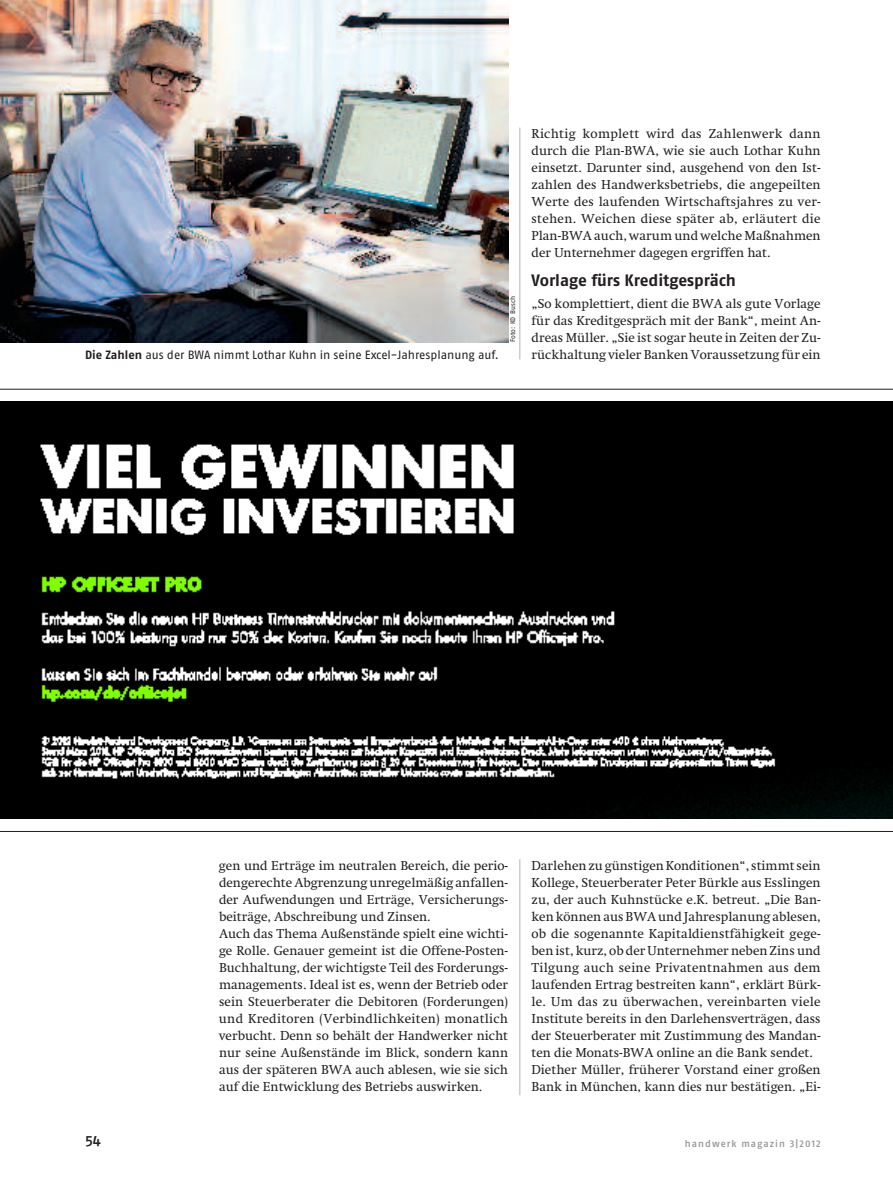
<style>
.page{position:relative;width:893px;height:1191px;background:#fff}
.page>*{position:absolute;margin:0;border:0;box-sizing:border-box;transform-origin:0 0}
.t1{font:16.5px "Fago No Bold Lf";letter-spacing:-.005em;color:#231f20}
.t2{font:15px "Fago No Med Lf";color:#231f20}
.t3{font:13.2px/17px "Swift LT Pro";color:#231f20}
.t4{font:12px "Fago No Regular LF";letter-spacing:-.005em;color:#231f20}
.t5{font:9.75px "Fago No Med Lf";letter-spacing:.11em;color:#939598}
.t6{font:6.75px "Fago No Regular LF";letter-spacing:.025em;color:#231f20}
.s1{font-family:"Fago No Bold Lf"}
</style>
<div class="page">
<img style="left:0;top:0;width:508px;height:342px">
<hr style="left:0;top:389px;width:893px;height:1px;background:#231f20">
<hr style="left:0;top:831px;width:893px;height:1px;background:#231f20">
<hr style="left:519px;top:859px;width:1px;height:236px;background:#b2b3b7">
<hr style="left:519px;top:128px;width:1px;height:231px;background:#b2b3b7">
<img style="left:0;top:401px;width:893px;height:417px">
<p class="t4" style="left:85px;top:351px;width:415px"><span class="s1">Die Zahlen</span> aus der BWA nimmt Lothar Kuhn in seine Excel-Jahresplanung auf.</p>
<p class="t6" style="left:510px;top:342px;width:48px;rotate:-90deg">Foto: KD Busch</p>
<p class="t3" style="left:531px;top:127px;width:291px;text-align:justify">Richtig komplett wird das Zahlenwerk dann durch die Plan-BWA, wie sie auch Lothar Kuhn einsetzt. Darunter sind, ausgehend von den Ist&shy;zahlen des Handwerksbetriebs, die angepeilten Werte des laufenden Wirtschaftsjahres zu ver&shy;stehen. Weichen diese später ab, erläutert die Plan-BWA auch, warum und welche Maßnahmen der Unternehmer dagegen ergriffen hat.</p>
<p class="t1" style="left:531px;top:274px;width:206px">Vorlage fürs Kreditgespräch</p>
<p class="t3" style="left:531px;top:297px;width:291px;text-align:justify">„So komplettiert, dient die BWA als gute Vorlage für das Kreditgespräch mit der Bank“, meint An&shy;dreas Müller. „Sie ist sogar heute in Zeiten der Zu&shy;rückhaltung vieler Banken Voraussetzung für ein</p>
<p class="t3" style="left:219px;top:858px;width:291px">gen und Erträge im neutralen Bereich, die perio&shy;dengerechteAbgrenzung unregelmäßig anfallen&shy;der Aufwendungen und Erträge, Versicherungs&shy;beiträge, Abschreibung und Zinsen.<br>Auch das Thema Außenstände spielt eine wichti&shy;ge Rolle. Genauer gemeint ist die Offene-Posten-Buchhaltung, der wichtigste Teil des Forderungs&shy;managements. Ideal ist es, wenn der Betrieb oder sein Steuerberater die Debitoren (Forderungen) und Kreditoren (Verbindlichkeiten) monatlich verbucht. Denn so behält der Handwerker nicht nur seine Außenstände im Blick, sondern kann aus der späteren BWA auch ablesen, wie sie sich auf die Entwicklung des Betriebs auswirken.</p>
<p class="t3" style="left:531px;top:858px;width:291px">DarlehenzugünstigenKonditionen“, stimmt sein Kollege, Steuerberater Peter Bürkle aus Esslingen zu, der auch Kuhnstücke e.K. betreut. „Die Ban&shy;kenkönnenausBWAund Jahresplanung ablesen, ob die sogenannte Kapitaldienstfähigkeit gege&shy;ben ist, kurz, ob der Unternehmer neben Zins und Tilgung auch seine Privatentnahmen aus dem laufenden Ertrag bestreiten kann“, erklärt Bürk&shy;le. Um das zu überwachen, vereinbarten viele Institute bereits in den Darlehensverträgen, dass der Steuerberater mit Zustimmung des Mandan&shy;ten die Monats-BWA online an die Bank sendet.<br>Diether Müller, früherer Vorstand einer großen Bank in München, kann dies nur bestätigen. „Ei-</p>
<p class="t2" style="left:85px;top:1135px;width:18px">54</p>
<p class="t5" style="left:685px;top:1139px;width:137px">handwerk magazin 3|2012</p>
</div>
